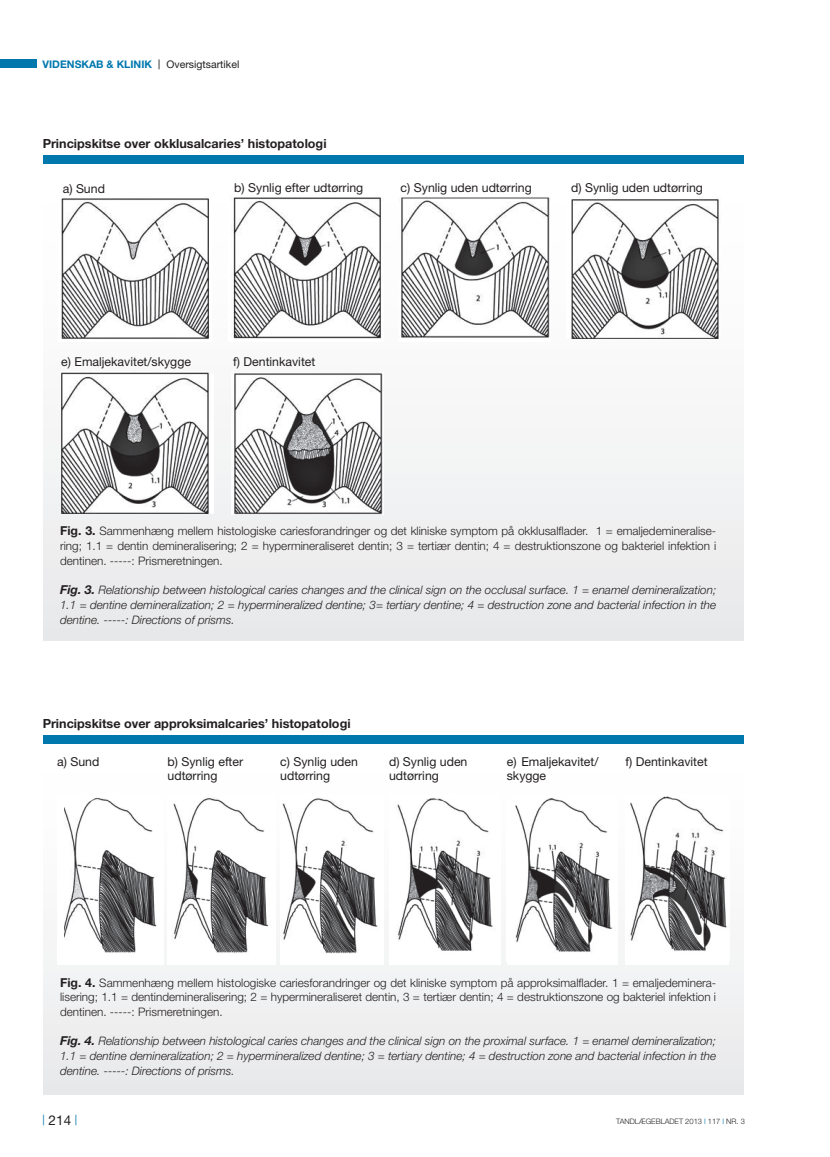
<style>
.page{position:relative;width:830px;height:1157px;background:#fff}
.page>*{position:absolute;margin:0;border:0;box-sizing:border-box;transform-origin:0 0}
.t1{font:13.5px "Helvetica Neue";color:#231f20}
.t2{font:700 12.6px "Helvetica Neue";color:#231f20}
.t3{font:12.3px/13.5px "Helvetica Neue";color:#231f20}
.t4{font:italic 300 11.7px/14.7px "Helvetica Neue";color:#231f20;text-align:justify}
.t5{font:300 11.7px/14.7px "Helvetica Neue";color:#231f20;text-align:justify}
.t6{font:700 10.5px "Helvetica Neue";color:#0078ae}
.t7{font:300 7.5px "Helvetica Neue";color:#231f20}
.s1{font-family:"Arial";font-weight:400;color:#231f20}
.s2{font-weight:400;color:#231f20}
.s3{font-weight:700;font-size:12.3px}
.s4{font-weight:400;color:#0078ae}
</style>
<div class="page">
<div style="left:0;top:60px;width:37px;height:8px;background:#0078ae"></div>
<div style="left:43px;top:163px;width:699px;height:477px;background:linear-gradient(to right,#f2f2f3,#f3f4f5)"></div>
<div style="left:43px;top:155px;width:699px;height:9px;background:#0078ae"></div>
<img style="left:58px;top:196px;width:154px;height:145px">
<img style="left:228px;top:196px;width:155px;height:145px">
<img style="left:398px;top:196px;width:152px;height:145px">
<img style="left:566px;top:196px;width:154px;height:142px">
<img style="left:61px;top:371px;width:152px;height:143px">
<img style="left:232px;top:373px;width:151px;height:141px">
<div style="left:43px;top:743px;width:699px;height:351px;background:linear-gradient(to right,#f3f3f4,#f3f3f4)"></div>
<div style="left:43px;top:735px;width:699px;height:8px;background:#0078ae"></div>
<img style="left:57px;top:794px;width:106px;height:170px">
<img style="left:167px;top:794px;width:108px;height:170px">
<img style="left:280px;top:794px;width:103px;height:170px">
<div style="left:389px;top:794px;width:111px;height:170px;background:#fff"></div>
<img style="left:397px;top:798px;width:99px;height:154px">
<img style="left:506px;top:794px;width:111px;height:167px">
<div style="left:625px;top:794px;width:104px;height:170px;background:#fff"></div>
<img style="left:630px;top:796px;width:97px;height:156px">
<p class="t6" style="left:43px;top:58px;width:198px">videnskab &amp; klinik <span class="s1">|</span> <span class="s2">Oversigtsartikel</span></p>
<p class="t2" style="left:43px;top:136px;width:285px">principskitse over okklusalcaries’ histopatologi</p>
<p class="t3" style="left:63px;top:181px;width:44px">a) Sund</p>
<p class="t3" style="left:234px;top:180px;width:130px">b) Synlig efter udtørring</p>
<p class="t3" style="left:400px;top:180px;width:132px">c) Synlig uden udtørring</p>
<p class="t3" style="left:571px;top:180px;width:133px">d) Synlig uden udtørring</p>
<p class="t3" style="left:61px;top:355px;width:131px">e) Emaljekavitet/skygge</p>
<p class="t3" style="left:233px;top:355px;width:84px">f) Dentinkavitet</p>
<p class="t5" style="left:60px;top:523px;width:657px"><span class="s3">Fig. 3.</span> Sammenhæng mellem histologiske cariesforandringer og det kliniske symptom på okklusalflader. 1 = emaljedemineralise&shy;ring; 1.1 = dentin demineralisering; 2 = hypermineraliseret dentin; 3 = tertiær dentin; 4 = destruktionszone og bakteriel infektion i dentinen. -----: Prismeretningen.</p>
<p class="t4" style="left:60px;top:582px;width:657px"><span class="s3">Fig. 3.</span> Relationship between histological caries changes and the clinical sign on the occlusal surface. 1 = enamel demineralization; 1.1 = dentine demineralization; 2 = hypermineralized dentine; 3= tertiary dentine; 4 = destruction zone and bacterial infection in the dentine. -----: Directions of prisms.</p>
<p class="t2" style="left:43px;top:715px;width:309px">principskitse over approksimalcaries’ histopatologi</p>
<p class="t3" style="left:57px;top:755px;width:44px">a) Sund</p>
<p class="t3" style="left:167px;top:755px;width:77px">b) Synlig efter udtørring</p>
<p class="t3" style="left:280px;top:755px;width:79px">c) Synlig uden udtørring</p>
<p class="t3" style="left:389px;top:755px;width:80px">d) Synlig uden udtørring</p>
<p class="t3" style="left:506px;top:755px;width:93px">e) Emaljekavitet/ skygge</p>
<p class="t3" style="left:625px;top:755px;width:84px">f) Dentinkavitet</p>
<p class="t5" style="left:60px;top:974px;width:657px"><span class="s3">Fig. 4.</span> Sammenhæng mellem histologiske cariesforandringer og det kliniske symptom på approksimalflader. 1 = emaljedeminera&shy;lisering; 1.1 = dentindemineralisering; 2 = hypermineraliseret dentin, 3 = tertiær dentin; 4 = destruktionszone og bakteriel infektion i dentinen. -----: Prismeretningen.</p>
<p class="t4" style="left:60px;top:1033px;width:657px"><span class="s3">Fig. 4.</span> Relationship between histological caries changes and the clinical sign on the proximal surface. 1 = enamel demineralization; 1.1 = dentine demineralization; 2 = hypermineralized dentine; 3 = tertiary dentine; 4 = destruction zone and bacterial infection in the dentine. -----: Directions of prisms.</p>
<p class="t1" style="left:43px;top:1112px;width:36px"><sup>|</sup> 214 <sup>|</sup></p>
<p class="t7" style="left:615px;top:1116px;width:130px">TAnDlægeblADeT 2013 <span class="s4">|</span> 117 <span class="s4">|</span> nR. 3</p>
</div>
